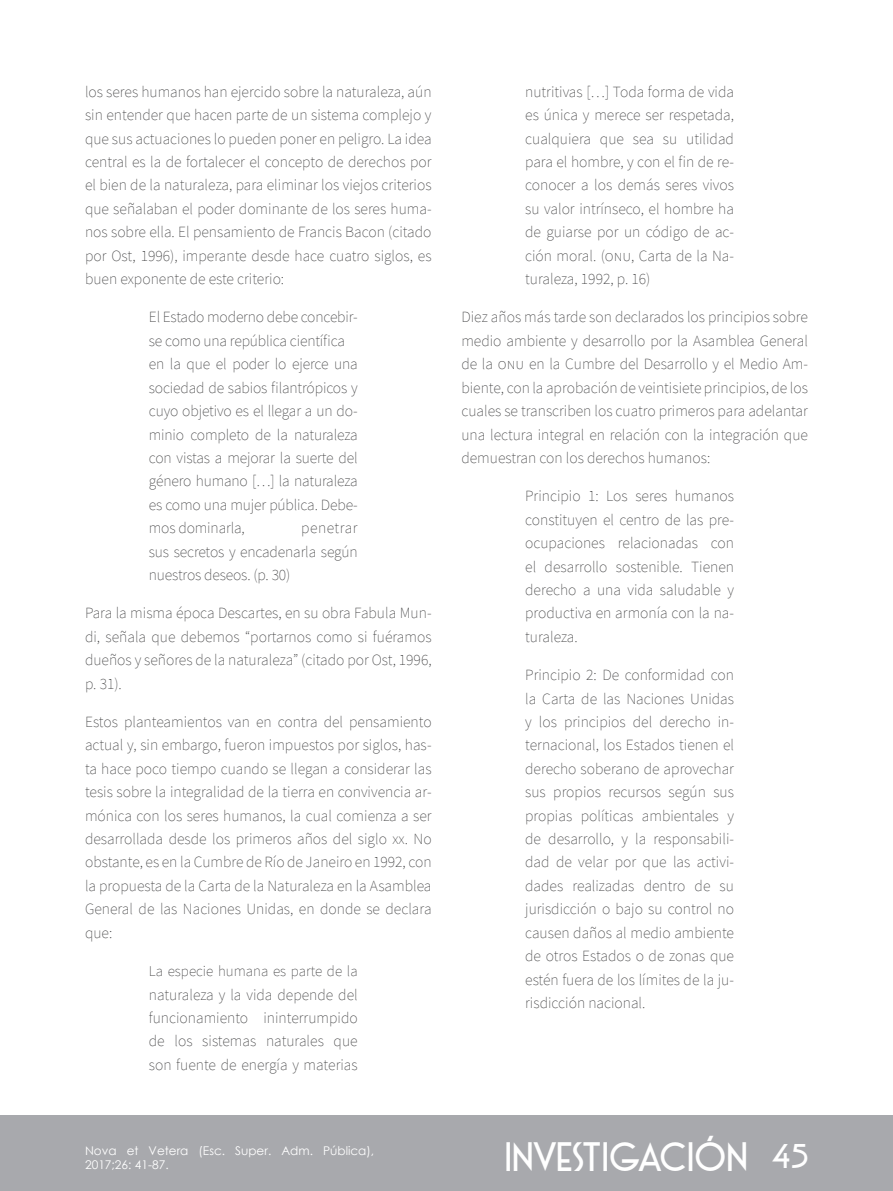
<style>
.page{position:relative;width:893px;height:1191px;background:#fff}
.page>*{position:absolute;margin:0;border:0;box-sizing:border-box;transform-origin:0 0}
.t1{font:36px "DK Otago";letter-spacing:-.025em;color:#fff}
.t2{font:200 15.6px/23.4px "Source Sans Pro";letter-spacing:-.005em;color:#3e3e3f;text-align:justify}
.t3{font:200 15px "Source Sans Pro";color:#3e3e3f}
.t4{font:12px/13.8px "Century Gothic";color:#fff}
.s1{font-size:30px}
</style>
<div class="page">
<div style="left:0;top:1115px;width:893px;height:76px;background:#a8a9ad"></div>
<p class="t2" style="left:85px;top:80px;width:348px">los seres humanos han ejercido sobre la naturaleza, aún sin entender que hacen parte de un sistema complejo y que sus actuaciones lo pueden poner en peligro. La idea central es la de fortalecer el concepto de derechos por el bien de la naturaleza, para eliminar los viejos criterios que señalaban el poder dominante de los seres huma&shy;nos sobre ella. El pensamiento de Francis Bacon (citado por Ost, 1996), imperante desde hace cuatro siglos, es buen exponente de este criterio:</p>
<p class="t2" style="left:149px;top:306px;width:210px;text-align:left">El Estado moderno debe concebir&shy;se como una república científica en la que el poder lo ejerce una sociedad de sabios filantrópicos y cuyo objetivo es el llegar a un do&shy;minio completo de la naturaleza con vistas a mejorar la suerte del género humano […] la naturaleza es como una mujer pública. Debe&shy;mos dominarla,</p>
<p class="t2" style="left:149px;top:516px;width:210px;text-indent:152px">penetrar sus secretos y encadenarla según nuestros deseos. (p. 30)</p>
<p class="t2" style="left:85px;top:601px;width:348px">Para la misma época Descartes, en su obra Fabula Mun&shy;di, señala que debemos “portarnos como si fuéramos dueños y señores de la naturaleza” (citado por Ost, 1996, p. 31).</p>
<p class="t2" style="left:85px;top:710px;width:348px">Estos planteamientos van en contra del pensamiento actual y, sin embargo, fueron impuestos por siglos, has&shy;ta hace poco tiempo cuando se llegan a considerar las tesis sobre la integralidad de la tierra en convivencia ar&shy;mónica con los seres humanos, la cual comienza a ser desarrollada desde los primeros años del siglo xx. No obstante, es en la Cumbre de Río de Janeiro en 1992, con la propuesta de la Carta de la Naturaleza en la Asamblea General de las Naciones Unidas, en donde se declara que:</p>
<p class="t3" style="left:149px;top:962px;width:210px">La especie humana es parte de la</p>
<p class="t2" style="left:149px;top:982px;width:210px">naturaleza y la vida depende del funcionamiento ininterrumpido de los sistemas naturales que son fuente de energía y materias</p>
<p class="t4" style="left:85px;top:1143px;width:291px">Nova et Vetera (Esc. Super. Adm. Pública),<br>2017;26: 41-87.</p>
<p class="t2" style="left:525px;top:80px;width:210px">nutritivas […] Toda forma de vida es única y merece ser respetada, cualquiera que sea su utilidad para el hombre, y con el fin de re&shy;conocer a los demás seres vivos su valor intrínseco, el hombre ha de guiarse por un código de ac&shy;ción moral. (onu, Carta de la Na&shy;turaleza, 1992, p. 16)</p>
<p class="t2" style="left:461px;top:306px;width:348px">Diez años más tarde son declarados los principios sobre medio ambiente y desarrollo por la Asamblea General de la onu en la Cumbre del Desarrollo y el Medio Am&shy;biente, con la aprobación de veintisiete principios, de los cuales se transcriben los cuatro primeros para adelantar una lectura integral en relación con la integración que demuestran con los derechos humanos:</p>
<p class="t2" style="left:525px;top:484px;width:210px">Principio 1: Los seres humanos constituyen el centro de las pre&shy;ocupaciones relacionadas con el desarrollo sostenible. Tienen derecho a una vida saludable y productiva en armonía con la na&shy;turaleza.</p>
<p class="t2" style="left:525px;top:663px;width:210px">Principio 2: De conformidad con la Carta de las Naciones Unidas y los principios del derecho in&shy;ternacional, los Estados tienen el derecho soberano de aprovechar sus propios recursos según sus propias políticas ambientales y de desarrollo, y la responsabili&shy;dad de velar por que las activi&shy;dades realizadas dentro de su jurisdicción o bajo su control no causen daños al medio ambiente de otros Estados o de zonas que estén fuera de los límites de la ju&shy;risdicción nacional.</p>
<h1 class="t1" style="left:505px;top:1134px;width:306px">INVESTIGACIÓN <span class="s1">45</span></h1>
</div>
